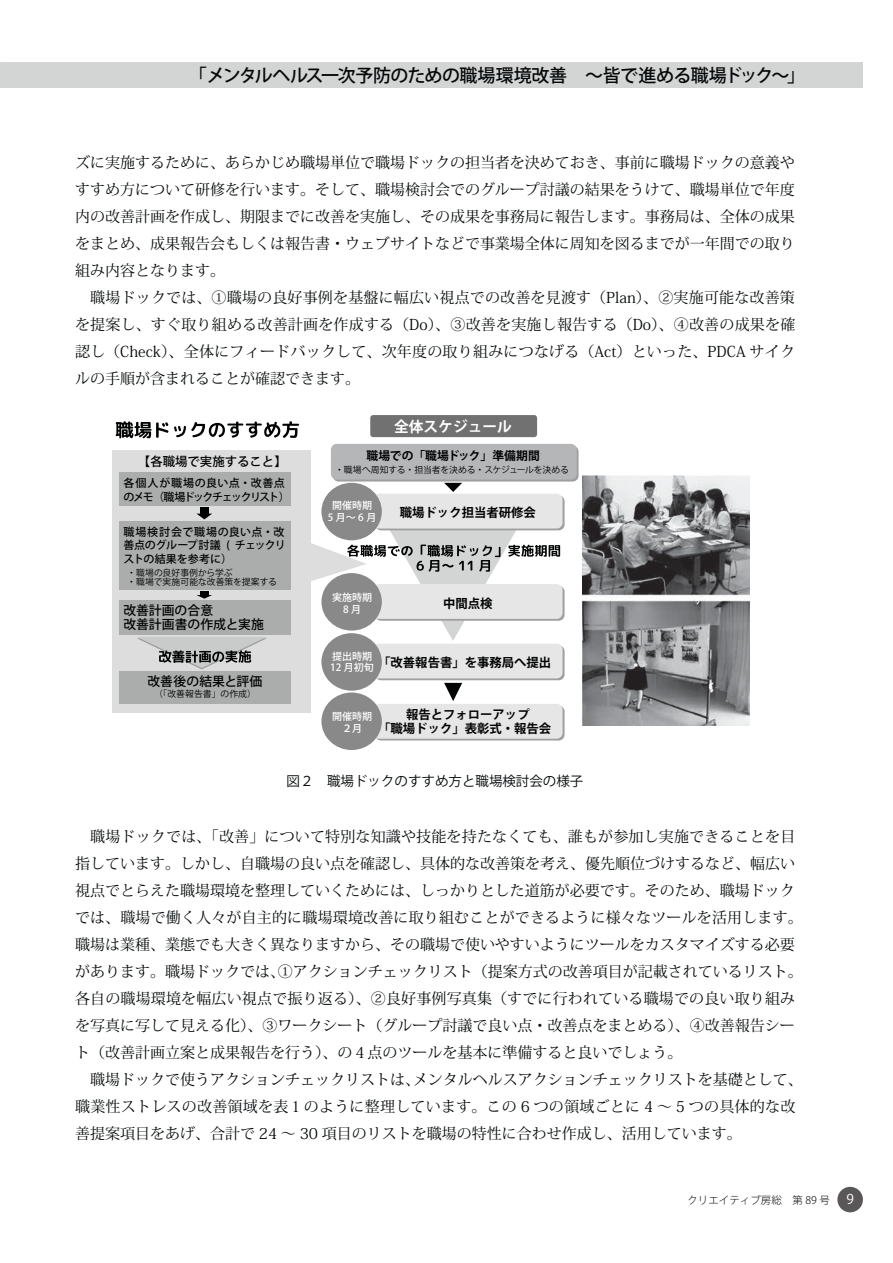
<style>
.page{position:relative;width:893px;height:1263px;background:#fff}
.page>*{position:absolute;margin:0;border:0;box-sizing:border-box;transform-origin:0 0}
.t1{font:18px "Koz Go Pr 6 N Medium 90 msp RKSJ H";letter-spacing:-.035em;color:#040809}
.t2{font:15px/27px "Koz Min Pro Regular 90 msp RKSJ H";color:#040809}
.t3{font:14.7px "Koz Go Pr 6 N Bold 90 msp RKSJ H";color:#fff}
.t4{font:13.5px "Koz Go Pr 6 N Regular 90 msp RKSJ H";color:#040809}
.t5{font:12.9px/14.7px "Koz Go Pr 6 N Medium 90 msp RKSJ H";color:#010202}
.t6{font:12.45px "Koz Go Pr 6 N Medium 90 msp RKSJ H";color:#010202}
.t7{font:12.3px/13.8px "Koz Go Pr 6 N Bold 90 msp RKSJ H";color:#010202;text-align:center}
.t8{font:11.7px "Koz Go Pr 6 N Bold 90 msp RKSJ H";letter-spacing:.01em;color:#010202}
.t9{font:10.95px/13.2px "Koz Go Pr 6 N Medium 90 msp RKSJ H";letter-spacing:.005em;color:#010202;text-align:justify}
.t10{font:10.95px/14.7px "Koz Go Pr 6 N Medium 90 msp RKSJ H";letter-spacing:-.065em;color:#010202}
.t11{font:10.5px "Koz Go Pr 6 N Light 90 msp RKSJ H";color:#040809}
.t12{font:9.9px/11.1px "Koz Go Pr 6 N Medium 90 msp RKSJ H";color:#fff;text-align:center}
.t13{font:8.85px/9.4px "Koz Go Pr 6 N Regular 90 msp RKSJ H";color:#010202}
.s1{font-family:"Koz Go Pr 6 N Regular 90 msp RKSJ H";font-size:13.5px;color:#fff}
</style>
<div class="page">
<div style="left:0;top:62px;width:863px;height:25px;background:#d3d4d4"></div>
<div style="left:837px;top:1187px;width:26px;height:25px;background:#595757;border-radius:50%"></div>
<div style="left:373px;top:494px;width:189px;height:35px;background:#e6e6e6;border-radius:6px"></div>
<svg style="left:375px;top:645px;width:189px;height:35px"></svg>
<div style="left:373px;top:644px;width:189px;height:34px;background:#e6e6e6;border-radius:6px"></div>
<svg style="left:375px;top:706px;width:189px;height:35px"></svg>
<div style="left:373px;top:704px;width:189px;height:35px;background:#e6e6e6;border-radius:6px"></div>
<div style="left:333px;top:446px;width:245px;height:36px;background:#9f9f9f;border-radius:6px"></div>
<div style="left:370px;top:415px;width:167px;height:22px;background:#727171;border-radius:3px"></div>
<div style="left:112px;top:450px;width:199px;height:263px;background:#ddd"></div>
<div style="left:119px;top:473px;width:172px;height:33px;background:#abacac"></div>
<div style="left:119px;top:522px;width:172px;height:68px;background:#abacac"></div>
<div style="left:119px;top:600px;width:172px;height:35px;background:#abacac"></div>
<div style="left:119px;top:671px;width:172px;height:33px;background:#abacac"></div>
<div style="left:200px;top:508px;width:8px;height:7px;background:#010202"></div>
<svg style="left:197px;top:514px;width:15px;height:5px"></svg>
<svg style="left:196px;top:592px;width:16px;height:7px"></svg>
<div style="left:331px;top:444px;width:246px;height:36px;background:#b5b6b7;border-radius:6px"></div>
<div style="left:321px;top:483px;width:61px;height:57px;background:#898989;border-radius:50%"></div>
<div style="left:321px;top:633px;width:61px;height:58px;background:#898989;border-radius:50%"></div>
<div style="left:321px;top:693px;width:61px;height:57px;background:#898989;border-radius:50%"></div>
<svg style="left:444px;top:683px;width:18px;height:18px"></svg>
<svg style="left:444px;top:483px;width:18px;height:9px"></svg>
<svg style="left:116px;top:421px;width:52px;height:17px"></svg>
<svg style="left:174px;top:421px;width:125px;height:17px"></svg>
<svg style="left:137px;top:637px;width:130px;height:32px"></svg>
<svg style="left:311px;top:523px;width:249px;height:118px"></svg>
<img style="left:582px;top:475px;width:168px;height:250px">
<p class="t1" style="left:189px;top:68px;width:618px">「メンタルヘルス一次予防のための職場環境改善　～皆で進める職場ドック～」</p>
<p class="t2" style="left:75px;top:151px;width:722px">ズに実施するために、あらかじめ職場単位で職場ドックの担当者を決めておき、事前に職場ドックの意義やすすめ方について研修を行います。そして、職場検討会でのグループ討議の結果をうけて、職場単位で年度内の改善計画を作成し、期限までに改善を実施し、その成果を事務局に報告します。事務局は、全体の成果をまとめ、成果報告会もしくは報告書・ウェブサイトなどで事業場全体に周知を図るまでが一年間での取り組み内容となります。<br>　職場ドックでは、①職場の良好事例を基盤に幅広い視点での改善を見渡す（Plan）、②実施可能な改善策を提案し、すぐ取り組める改善計画を作成する（Do）、③改善を実施し報告する（Do）、④改善の成果を確認し（Check）、全体にフィードバックして、次年度の取り組みにつなげる（Act）といった、PDCA サイクルの手順が含まれることが確認できます。</p>
<p class="t6" style="left:138px;top:456px;width:150px">【各職場で実施すること】</p>
<p class="t10" style="left:124px;top:477px;width:168px">各個人が職場の良い点・改善点のメモ（職場ドックチェックリスト）</p>
<p class="t9" style="left:124px;top:527px;width:164px">職場検討会で職場の良い点・改善点のグループ討議 ( チェックリストの結果を参考に）</p>
<p class="t13" style="left:127px;top:569px;width:151px">・職場の良好事例から学ぶ<br>・職場で実施可能な改善策を提案する</p>
<p class="t5" style="left:124px;top:604px;width:142px">改善計画の合意<br>改善計画書の作成と実施</p>
<p class="t5" style="left:148px;top:676px;width:116px">改善後の結果と評価</p>
<p class="t13" style="left:154px;top:690px;width:103px">（「改善報告書」の作成）</p>
<p class="t3" style="left:394px;top:421px;width:119px">全体スケジュール</p>
<p class="t8" style="left:366px;top:451px;width:175px">職場での「職場ドック」準備期間</p>
<p class="t13" style="left:335px;top:466px;width:235px">・職場へ周知する・担当者を決める・スケジュールを決める</p>
<p class="t12" style="left:328px;top:502px;width:50px">開催時期<br>5月～6月</p>
<p class="t7" style="left:400px;top:507px;width:138px">職場ドック担当者研修会</p>
<p class="t12" style="left:332px;top:594px;width:41px">実施時期<br>8 月</p>
<p class="t7" style="left:443px;top:598px;width:51px">中間点検</p>
<p class="t12" style="left:330px;top:652px;width:45px;text-align:left">提出時期<br>12 月初旬</p>
<p class="t12" style="left:332px;top:713px;width:41px">開催時期<br>２月</p>
<p class="t7" style="left:378px;top:657px;width:175px">「改善報告書」を事務局へ提出</p>
<p class="t7" style="left:378px;top:709px;width:175px">報告とフォローアップ<br>「職場ドック」表彰式・報告会</p>
<p class="t4" style="left:286px;top:775px;width:298px">図２　職場ドックのすすめ方と職場検討会の様子</p>
<p class="t2" style="left:75px;top:825px;width:729px">　職場ドックでは、「改善」について特別な知識や技能を持たなくても、誰もが参加し実施できることを目指しています。しかし、自職場の良い点を確認し、具体的な改善策を考え、優先順位づけするなど、幅広い視点でとらえた職場環境を整理していくためには、しっかりとした道筋が必要です。そのため、職場ドックでは、職場で働く人々が自主的に職場環境改善に取り組むことができるように様々なツールを活用します。職場は業種、業態でも大きく異なりますから、その職場で使いやすいようにツールをカスタマイズする必要があります。職場ドックでは、①アクションチェックリスト（提案方式の改善項目が記載されているリスト。各自の職場環境を幅広い視点で振り返る）、②良好事例写真集（すでに行われている職場での良い取り組みを写真に写して見える化）、③ワークシート（グループ討議で良い点・改善点をまとめる）、④改善報告シート（改善計画立案と成果報告を行う）、の４点のツールを基本に準備すると良いでしょう。<br>　職場ドックで使うアクションチェックリストは、メンタルヘルスアクションチェックリストを基礎として、職業性ストレスの改善領域を表１のように整理しています。この 6 つの領域ごとに 4 ～ 5 つの具体的な改善提案項目をあげ、合計で 24 ～ 30 項目のリストを職場の特性に合わせ作成し、活用しています。</p>
<p class="t11" style="left:687px;top:1196px;width:168px">クリエイティブ房総　第 89 号 <span class="s1">9</span></p>
</div>
